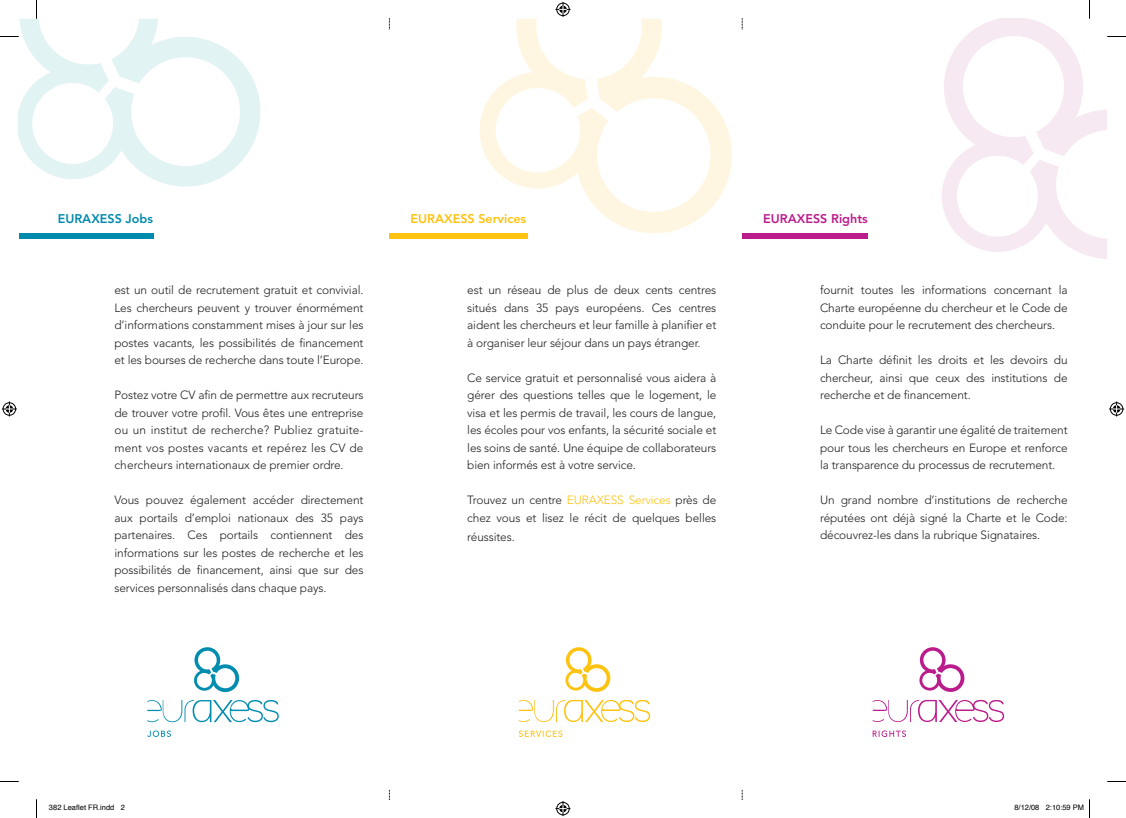
<style>
.page{position:relative;width:1126px;height:818px;background:#fff}
.page>*{position:absolute;margin:0;border:0;box-sizing:border-box;transform-origin:0 0}
.t1{font:800 12.5px "Avenir LT Std";color:#fec210}
.t2{font:800 12.5px "Avenir LT Std";color:#bb1c8b}
.t3{font:800 12.5px "Avenir LT Std";color:#008bae}
.t4{font:300 11.88px/17.5px "Avenir LT Std";letter-spacing:-.01em;color:#231f20;text-align:justify}
.t5{font:7.5px "Helvetica";color:#000}
.s1{color:#fec210}
</style>
<div class="page">
<div style="left:19px;top:233px;width:134px;height:5px;background:#008bae"></div>
<div style="left:389px;top:233px;width:138px;height:5px;background:#fec210"></div>
<div style="left:742px;top:233px;width:125px;height:5px;background:#bb1c8b"></div>
<svg style="left:565px;top:647px;width:46px;height:45px"></svg>
<svg style="left:518px;top:699px;width:132px;height:22px"></svg>
<svg style="left:518px;top:730px;width:44px;height:6px"></svg>
<svg style="left:919px;top:647px;width:46px;height:45px"></svg>
<svg style="left:872px;top:699px;width:132px;height:22px"></svg>
<svg style="left:872px;top:730px;width:33px;height:6px"></svg>
<svg style="left:194px;top:647px;width:46px;height:46px"></svg>
<svg style="left:147px;top:700px;width:132px;height:21px"></svg>
<svg style="left:147px;top:730px;width:24px;height:6px"></svg>
<svg style="left:0;top:0;width:261px;height:187px"></svg>
<svg style="left:36px;top:799px;width:1px;height:18px"></svg>
<svg style="left:942px;top:0;width:183px;height:259px"></svg>
<svg style="left:474px;top:2px;width:269px;height:237px"></svg>
<svg style="left:555px;top:801px;width:15px;height:14px"></svg>
<svg style="left:2px;top:401px;width:15px;height:15px"></svg>
<svg style="left:1109px;top:401px;width:14px;height:15px"></svg>
<svg style="left:1089px;top:799px;width:1px;height:18px"></svg>
<p class="t3" style="left:58px;top:211px;width:97px">EURAXESS Jobs</p>
<p class="t4" style="left:114px;top:281px;width:250px">est un outil de recrutement gratuit et convivial.<br>Les chercheurs peuvent y trouver énormément d’informations constamment mises à jour sur les postes vacants, les possibilités de financement et les bourses de recherche dans toute l’Europe.</p>
<p class="t4" style="left:114px;top:386px;width:250px">Postez votre CV afin de permettre aux recruteurs de trouver votre profil. Vous êtes une entreprise ou un institut de recherche? Publiez gratuite&shy;ment vos postes vacants et repérez les CV de chercheurs internationaux de premier ordre.</p>
<p class="t4" style="left:114px;top:491px;width:250px">Vous pouvez également accéder directement aux portails d’emploi nationaux des 35 pays partenaires. Ces portails contiennent des informations sur les postes de recherche et les possibilités de financement, ainsi que sur des services personnalisés dans chaque pays.</p>
<p class="t1" style="left:410px;top:211px;width:117px">EURAXESS Services</p>
<p class="t4" style="left:467px;top:281px;width:250px">est un réseau de plus de deux cents centres situés dans 35 pays européens. Ces centres aident les chercheurs et leur famille à planifier et à organiser leur séjour dans un pays étranger.</p>
<p class="t4" style="left:467px;top:368px;width:250px">Ce service gratuit et personnalisé vous aidera à gérer des questions telles que le logement, le visa et les permis de travail, les cours de langue, les écoles pour vos enfants, la sécurité sociale et les soins de santé. Une équipe de collaborateurs bien informés est à votre service.</p>
<p class="t4" style="left:467px;top:491px;width:250px">Trouvez un centre <span class="s1">EURAXESS Services</span> près de chez vous et lisez le récit de quelques belles</p>
<p class="t4" style="left:467px;top:527px;width:49px">réussites.</p>
<p class="t2" style="left:763px;top:211px;width:106px">EURAXESS Rights</p>
<p class="t4" style="left:820px;top:281px;width:249px">fournit toutes les informations concernant la Charte européenne du chercheur et le Code de conduite pour le recrutement des chercheurs.</p>
<p class="t4" style="left:820px;top:351px;width:249px">La Charte définit les droits et les devoirs du chercheur, ainsi que ceux des institutions de recherche et de financement.</p>
<p class="t4" style="left:820px;top:421px;width:249px">Le Code vise à garantir une égalité de traitement pour tous les chercheurs en Europe et renforce la transparence du processus de recrutement.</p>
<p class="t4" style="left:820px;top:491px;width:249px">Un grand nombre d’institutions de recherche réputées ont déjà signé la Charte et le Code: découvrez-les dans la rubrique Signataires.</p>
<p class="t5" style="left:49px;top:801px;width:77px">382 Leaflet FR.indd 2</p>
<p class="t5" style="left:1014px;top:801px;width:71px">8/12/08 2:10:59 PM</p>
</div>
